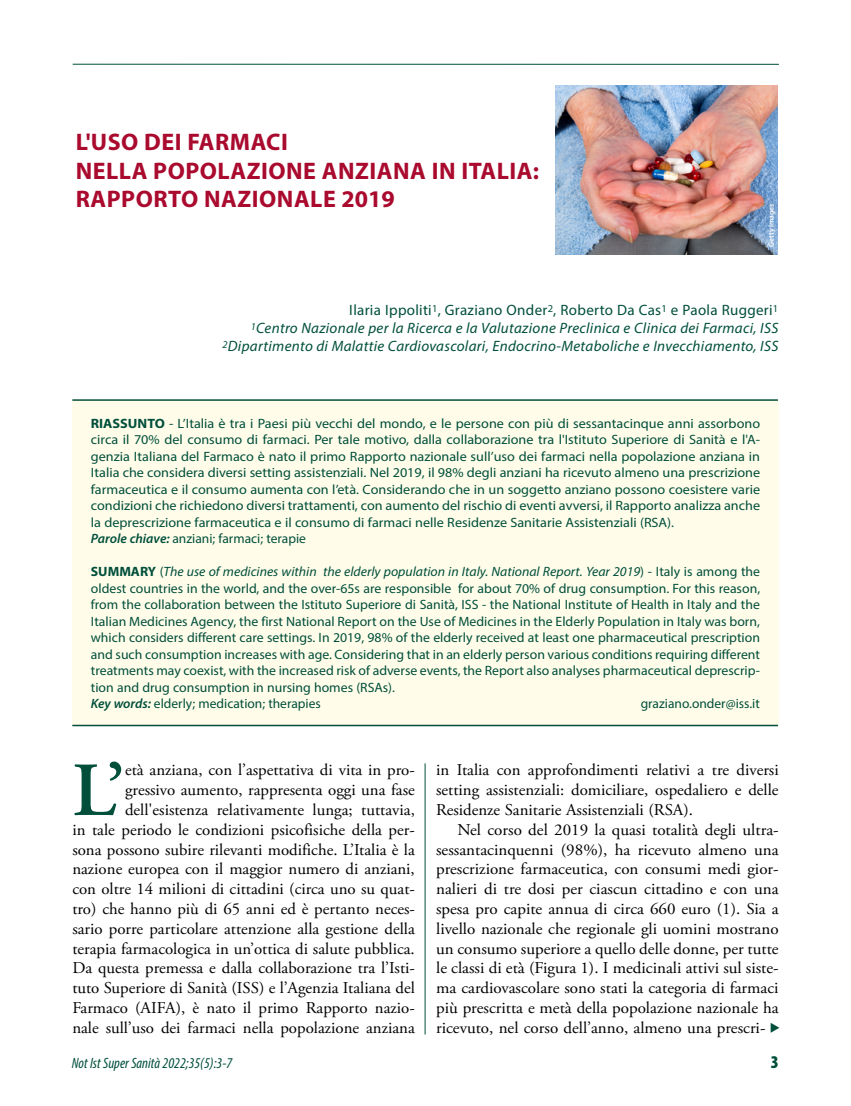
<style>
.page{position:relative;width:851px;height:1106px;background:#fff}
.page>*{position:absolute;margin:0;border:0;box-sizing:border-box;transform-origin:0 0}
.t1{font:600 76.2px "Adobe Garamond Pro";color:#014f3b}
.t2{font:700 24px/28.8px "Myriad Pro";letter-spacing:.02em;color:#a90a2e}
.t3{font:900 condensed 18px "Myriad Pro";color:#014f3b}
.t4{font:16.5px/19.8px "Adobe Garamond Pro";color:#000;text-align:justify}
.t5{font:italic 15px/18px "Myriad Pro";letter-spacing:.02em;color:#014f3b;text-align:right}
.t6{font:italic condensed 15px "Myriad Pro";color:#014f3b}
.t7{font:13.5px/16.5px "Myriad Pro";color:#014f3b}
.t8{font:13.5px/16.5px "Myriad Pro";color:#014f3b;scale:1.05 1}
.t9{font:600 7.5px "Myriad Pro";color:#fff}
.s1{font-style:normal}
.s2{font-weight:700}
.s3{font-weight:600;font-style:italic}
.s4{font-style:italic}
.s5{color:#014f3b}
</style>
<div class="page">
<div style="left:72px;top:399px;width:706px;height:327px;background:#fffdea"></div>
<hr style="left:72px;top:724px;width:705px;height:2px;background:#014f3b">
<hr style="left:72px;top:399px;width:705px;height:2px;background:#014f3b">
<hr style="left:424px;top:763px;width:1px;height:271px;background:#014f3b">
<img style="left:555px;top:86px;width:222px;height:168px">
<hr style="left:73px;top:64px;width:705px;height:1px;background:#014f3b">
<h2 class="t2" style="left:76px;top:126px;width:465px">L'USO DEI FARMACI<br>NELLA POPOLAZIONE ANZIANA IN ITALIA:<br>RAPPORTO NAZIONALE 2019</h2>
<p class="t9" style="left:766px;top:247px;width:45px;rotate:-90deg">Getty Images</p>
<p class="t5" style="left:222px;top:301px;width:557px"><span class="s1">Ilaria Ippoliti</span><sup>1</sup><span class="s1">, Graziano Onder</span><sup>2</sup><span class="s1">, Roberto Da Cas</span><sup>1</sup> <span class="s1">e Paola Ruggeri</span><sup>1<br></sup><sup>1</sup>Centro Nazionale per la Ricerca e la Valutazione Preclinica e Clinica dei Farmaci, ISS<br><sup>2</sup>Dipartimento di Malattie Cardiovascolari, Endocrino-Metaboliche e Invecchiamento, ISS</p>
<p class="t8" style="left:91px;top:414px;width:639px"><span class="s2">RIASSUNTO</span> - L’Italia è tra i Paesi più vecchi del mondo, e le persone con più di sessantacinque anni assorbono circa il 70% del consumo di farmaci. Per tale motivo, dalla collaborazione tra l'Istituto Superiore di Sanità e l'A&shy;genzia Italiana del Farmaco è nato il primo Rapporto nazionale sull’uso dei farmaci nella popolazione anziana in Italia che considera diversi setting assistenziali. Nel 2019, il 98% degli anziani ha ricevuto almeno una prescrizione farmaceutica e il consumo aumenta con l’età. Considerando che in un soggetto anziano possono coesistere varie condizioni che richiedono diversi trattamenti, con aumento del rischio di eventi avversi, il Rapporto analizza anche la deprescrizione farmaceutica e il consumo di farmaci nelle Residenze Sanitarie Assistenziali (RSA).<br><span class="s3">Parole chiave:</span> anziani; farmaci; terapie</p>
<p class="t7" style="left:91px;top:563px;width:670px"><span class="s2">SUMMARY</span> (<span class="s4">The use of medicines within the elderly population in Italy. National Report. Year 2019</span>) - Italy is among the oldest countries in the world, and the over-65s are responsible for about 70% of drug consumption. For this reason, from the collaboration between the Istituto Superiore di Sanità, ISS - the National Institute of Health in Italy and the Italian Medicines Agency, the first National Report on the Use of Medicines in the Elderly Population in Italy was born, which considers different care settings. In 2019, 98% of the elderly received at least one pharmaceutical prescription and such consumption increases with age. Considering that in an elderly person various conditions requiring different treatments may coexist, with the increased risk of adverse events, the Report also analyses pharmaceutical deprescrip&shy;tion and drug consumption in nursing homes (RSAs).<br><span class="s3">Key words:</span> elderly; medication; therapies</p>
<p class="t7" style="left:640px;top:695px;width:120px">graziano.onder@iss.it</p>
<h1 class="t1" style="left:72px;top:747px;width:54px">L’</h1>
<p class="t4" style="left:72px;top:760px;width:344px;text-align:right">età anziana, con l’aspettativa di vita in pro&shy;gressivo aumento, rappresenta oggi una fase dell'esistenza relativamente lunga; tuttavia,<br>in tale periodo le condizioni psicofisiche della per&shy;sona possono subire rilevanti modifiche. L’Italia è la nazione europea con il maggior numero di anziani, con oltre 14 milioni di cittadini (circa uno su quat&shy;tro) che hanno più di 65 anni ed è pertanto neces&shy;sario porre particolare attenzione alla gestione della terapia farmacologica in un’ottica di salute pubblica.<br>Da questa premessa e dalla collaborazione tra l’Isti&shy;tuto Superiore di Sanità (ISS) e l’Agenzia Italiana del Farmaco (AIFA), è nato il primo Rapporto nazio&shy;nale sull’uso dei farmaci nella popolazione anziana</p>
<p class="t4" style="left:436px;top:760px;width:344px">in Italia con approfondimenti relativi a tre diversi setting assistenziali: domiciliare, ospedaliero e delle Residenze Sanitarie Assistenziali (RSA).</p>
<p class="t4" style="left:436px;top:820px;width:345px;text-indent:21px">Nel corso del 2019 la quasi totalità degli ultra&shy;sessantacinquenni (98%), ha ricevuto almeno una prescrizione farmaceutica, con consumi medi gior&shy;nalieri di tre dosi per ciascun cittadino e con una spesa pro capite annua di circa 660 euro (1). Sia a livello nazionale che regionale gli uomini mostrano un consumo superiore a quello delle donne, per tutte le classi di età (Figura 1). I medicinali attivi sul siste&shy;ma cardiovascolare sono stati la categoria di farmaci più prescritta e metà della popolazione nazionale ha ricevuto, nel corso dell’anno, almeno una prescri- <span class="s5">◆</span></p>
<p class="t6" style="left:72px;top:1054px;width:162px">Not Ist Super Sanità 2022;35(5):3-7</p>
<p class="t3" style="left:770px;top:1052px;width:9px">3</p>
</div>
